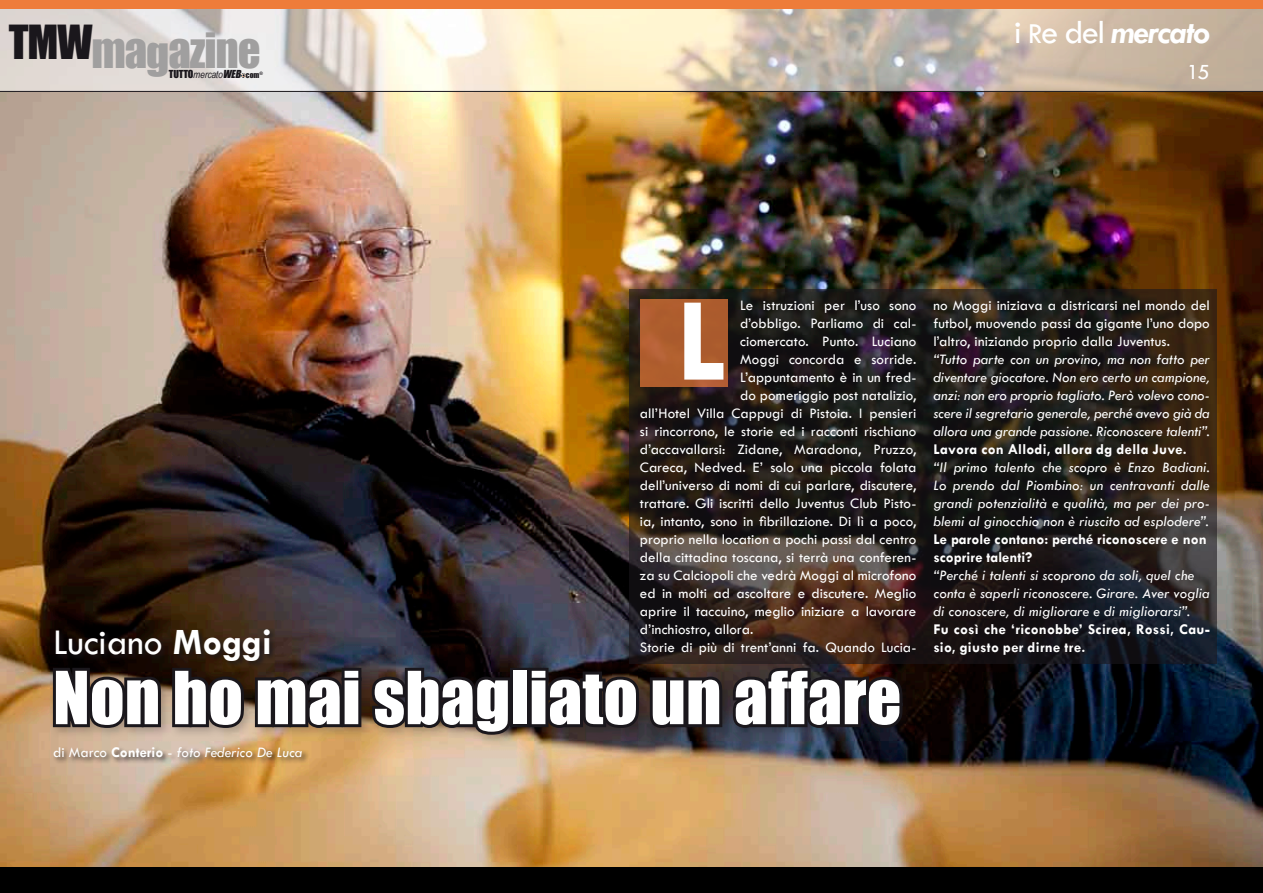
<style>
.page{position:relative;width:1263px;height:893px;background:#fff}
.page>*{position:absolute;margin:0;border:0;box-sizing:border-box;transform-origin:0 0}
.t1{font:700 120px "Tw Cen";color:#fff}
.t2{font:67.5px "Impact";letter-spacing:.005em;color:#fff}
.t3{font:44.7px "Impact";letter-spacing:-.025em;color:#a09f9f}
.t4{font:37.5px "Tw Cen";color:#fff}
.t5{font:italic 700 34.5px "Tw Cen";letter-spacing:-.05em;color:#fff}
.t6{font:22.5px "Tw Cen";color:#fff}
.t7{font:15px/18px "Tw Cen";color:#fff;text-align:justify}
.t8{font:italic 15px/18px "Tw Cen";letter-spacing:.005em;color:#fff;text-align:justify}
.t9{font:700 15px/18px "Tw Cen";letter-spacing:.01em;color:#fff}
.t10{font:italic 10.2px "Arial Narrow";color:#1a171c}
.s1{font-weight:400;font-style:normal}
.s2{font-weight:400;font-style:normal;font-size:30px}
.s3{font-family:"Impact";font-style:normal}
.s4{font-family:"Impact"}
.s5{font-family:"Impact";font-style:normal;font-size:7.5px}
.s6{font-weight:700}
.s7{font-style:normal}
.s8{font-weight:700;font-style:normal}
</style>
<div class="page">
<img style="left:0;top:92px;width:1263px;height:775px">
<svg style="left:0;top:9px;width:1263px;height:82px;background:#dcd1c2"></svg>
<div style="left:54px;top:628px;width:223px;height:40px;background:#1a171c;opacity:.75"></div>
<div style="left:49px;top:664px;width:866px;height:83px;background:#1a171c;opacity:.23"></div>
<svg style="left:50px;top:659px;width:465px;height:80px;background:#483c34"></svg>
<div style="left:510px;top:668px;width:20px;height:59px;border:6px solid #1a171c"></div>
<svg style="left:526px;top:665px;width:380px;height:68px;background:#261f22"></svg>
<div style="left:52px;top:746px;width:258px;height:18px;background:#1a171c;opacity:.75"></div>
<svg style="left:629px;top:289px;width:298px;height:374px;background:#29201d"></svg>
<svg style="left:927px;top:289px;width:289px;height:374px;background:#211c19"></svg>
<div style="left:640px;top:300px;width:87px;height:87px;background:#af5e2d"></div>
<div style="left:0;top:867px;width:1263px;height:26px;background:#000"></div>
<div style="left:0;top:0;width:1263px;height:9px;background:#ee7c3a"></div>
<svg style="left:241px;top:73px;width:5px;height:5px"></svg>
<hr style="left:0;top:91px;width:1263px;height:1px;background:#1a171c">
<h3 class="t5" style="left:1014px;top:11px;width:197px"><span class="s1">i</span> <span class="s2">R</span><span class="s1">e del</span> mercato</h3>
<h3 class="t3" style="left:9px;top:16px;width:253px"><sup>TMW</sup>magazine</h3>
<p class="t10" style="left:169px;top:67px;width:95px"><span class="s3">TUTTO</span>mercato<span class="s4">WEB</span> <span class="s5">com</span><sup>®</sup></p>
<h3 class="t6" style="left:1187px;top:58px;width:25px">15</h3>
<p class="t7" style="left:740px;top:296px;width:178px">Le istruzioni per l’uso sono</p>
<p class="t7" style="left:740px;top:314px;width:178px">d’obbligo. Parliamo di cal-</p>
<p class="t7" style="left:740px;top:332px;width:178px">ciomercato. Punto. Luciano</p>
<p class="t7" style="left:740px;top:350px;width:178px">Moggi concorda e sorride.</p>
<p class="t7" style="left:740px;top:368px;width:178px">L’appuntamento è in un fred-</p>
<p class="t7" style="left:740px;top:386px;width:178px">do pomeriggio post natalizio,</p>
<p class="t7" style="left:640px;top:404px;width:278px">all’Hotel Villa Cappugi di Pistoia. I pensieri</p>
<p class="t7" style="left:640px;top:422px;width:278px">si rincorrono, le storie ed i racconti rischiano</p>
<p class="t7" style="left:640px;top:440px;width:278px">d’accavallarsi: Zidane, Maradona, Pruzzo,</p>
<p class="t7" style="left:640px;top:458px;width:278px">Careca, Nedved. E’ solo una piccola folata</p>
<p class="t7" style="left:640px;top:476px;width:278px">dell’universo di nomi di cui parlare, discutere,</p>
<p class="t7" style="left:640px;top:494px;width:278px">trattare. Gli iscritti dello Juventus Club Pisto-</p>
<p class="t7" style="left:640px;top:512px;width:278px">ia, intanto, sono in fibrillazione. Di lì a poco,</p>
<p class="t7" style="left:640px;top:530px;width:278px">proprio nella location a pochi passi dal centro</p>
<p class="t7" style="left:640px;top:548px;width:278px">della cittadina toscana, si terrà una conferen-</p>
<p class="t7" style="left:640px;top:566px;width:278px">za su Calciopoli che vedrà Moggi al microfono</p>
<p class="t7" style="left:640px;top:584px;width:278px">ed in molti ad ascoltare e discutere. Meglio</p>
<p class="t7" style="left:640px;top:602px;width:278px">aprire il taccuino, meglio iniziare a lavorare</p>
<p class="t7" style="left:640px;top:620px;width:115px">d’inchiostro, allora.</p>
<p class="t7" style="left:640px;top:638px;width:278px">Storie di più di trent’anni fa. Quando Lucia-</p>
<h1 class="t1" style="left:676px;top:270px;width:53px">L</h1>
<h3 class="t4" style="left:53px;top:620px;width:220px">Luciano <span class="s6">Moggi</span></h3>
<h2 class="t2" style="left:53px;top:645px;width:850px">Non ho mai sbagliato un affare</h2>
<p class="t8" style="left:53px;top:743px;width:251px"><span class="s7">di Marco</span> <span class="s8">Conterio</span> <span class="s7">-</span> foto Federico De Luca</p>
<p class="t7" style="left:933px;top:296px;width:278px">no Moggi iniziava a districarsi nel mondo del futbol, muovendo passi da gigante l’uno dopo l’altro, iniziando proprio dalla Juventus.</p>
<p class="t8" style="left:933px;top:350px;width:278px">“Tutto parte con un provino, ma non fatto per diventare giocatore. Non ero certo un campione, anzi: non ero proprio tagliato. Però volevo cono&shy;scere il segretario generale, perché avevo già da allora una grande passione. Riconoscere talenti”.</p>
<p class="t9" style="left:933px;top:440px;width:255px">Lavora con Allodi, allora dg della Juve.</p>
<p class="t8" style="left:933px;top:458px;width:278px">“Il primo talento che scopro è Enzo Badiani.<br>Lo prendo dal Piombino: un centravanti dalle grandi potenzialità e qualità, ma per dei pro&shy;blemi al ginocchio non è riuscito ad esplodere”.</p>
<p class="t9" style="left:933px;top:530px;width:275px">Le parole contano: perché riconoscere e non scoprire talenti?</p>
<p class="t8" style="left:933px;top:566px;width:278px;text-align:left">“Perché i talenti si scoprono da soli, quel che conta è saperli riconoscere. Girare. Aver voglia di conoscere, di migliorare e di migliorarsi”.</p>
<p class="t9" style="left:933px;top:620px;width:278px">Fu così che ‘riconobbe’ Scirea, Rossi, Cau&shy;sio, giusto per dirne tre.</p>
</div>
